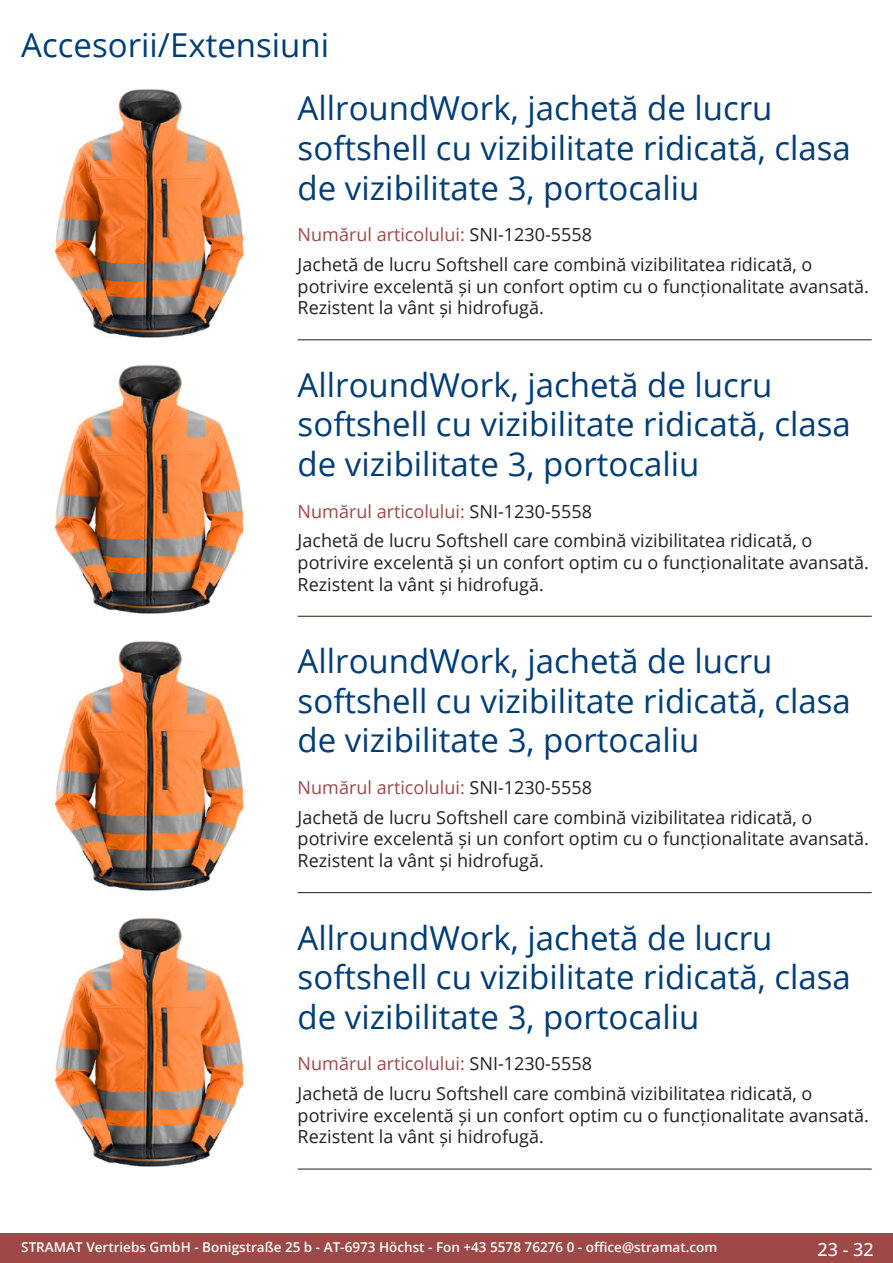
<style>
.page{position:relative;width:893px;height:1263px;background:#fff}
.page>*{position:absolute;margin:0;border:0;box-sizing:border-box;transform-origin:0 0}
.Produkttitel{font:33px/39.6px "Open Sans";color:#003d78}
.RastTitel{font:33px "Open Sans";color:#003d78}
.Beschreibung_Text{font:18px/21.6px "Open Sans";color:#231f20}
.TechDaten_Überschrif{font:18px "Open Sans";color:#9c4948}
.t1{font:500 18px "Open Sans";color:#fff}
.t2{font:600 13.5px "Open Sans";color:#fff}
.s1{color:#231f20}
</style>
<div class="page">
<div style="left:0;top:1233px;width:893px;height:30px;background:#9c4948"></div>
<hr style="left:298px;top:340px;width:574px;height:1px;background:#201d08">
<hr style="left:298px;top:616px;width:574px;height:1px;background:#201d08">
<hr style="left:298px;top:892px;width:574px;height:1px;background:#201d08">
<hr style="left:298px;top:1169px;width:574px;height:1px;background:#201d08">
<img style="left:54px;top:89px;width:190px;height:249px">
<img style="left:54px;top:365px;width:190px;height:249px">
<img style="left:55px;top:641px;width:189px;height:250px">
<img style="left:54px;top:918px;width:190px;height:249px">
<p class="RastTitel" style="left:21px;top:22px;width:309px">Accesorii/Extensiuni</p>
<p class="Produkttitel" style="left:298px;top:88px;width:555px">AllroundWork, jachetă de lucru softshell cu vizibilitate ridicată, clasa de vizibilitate 3, portocaliu</p>
<p class="TechDaten_Überschrif" style="left:298px;top:222px;width:296px">Numărul articolului: <span class="s1">SNI-1230-5558</span></p>
<p class="Beschreibung_Text" style="left:298px;top:253px;width:573px">Jachetă de lucru Softshell care combină vizibilitatea ridicată, o potrivire excelentă și un confort optim cu o funcționalitate avansată.<br>Rezistent la vânt și hidrofugă.</p>
<p class="Produkttitel" style="left:298px;top:364px;width:555px">AllroundWork, jachetă de lucru softshell cu vizibilitate ridicată, clasa de vizibilitate 3, portocaliu</p>
<p class="TechDaten_Überschrif" style="left:298px;top:499px;width:296px">Numărul articolului: <span class="s1">SNI-1230-5558</span></p>
<p class="Beschreibung_Text" style="left:298px;top:530px;width:573px">Jachetă de lucru Softshell care combină vizibilitatea ridicată, o potrivire excelentă și un confort optim cu o funcționalitate avansată.<br>Rezistent la vânt și hidrofugă.</p>
<p class="Produkttitel" style="left:298px;top:640px;width:555px">AllroundWork, jachetă de lucru softshell cu vizibilitate ridicată, clasa de vizibilitate 3, portocaliu</p>
<p class="TechDaten_Überschrif" style="left:298px;top:775px;width:296px">Numărul articolului: <span class="s1">SNI-1230-5558</span></p>
<p class="Beschreibung_Text" style="left:298px;top:806px;width:573px">Jachetă de lucru Softshell care combină vizibilitatea ridicată, o potrivire excelentă și un confort optim cu o funcționalitate avansată.<br>Rezistent la vânt și hidrofugă.</p>
<p class="Produkttitel" style="left:298px;top:917px;width:555px">AllroundWork, jachetă de lucru softshell cu vizibilitate ridicată, clasa de vizibilitate 3, portocaliu</p>
<p class="TechDaten_Überschrif" style="left:298px;top:1051px;width:296px">Numărul articolului: <span class="s1">SNI-1230-5558</span></p>
<p class="Beschreibung_Text" style="left:298px;top:1082px;width:573px">Jachetă de lucru Softshell care combină vizibilitatea ridicată, o potrivire excelentă și un confort optim cu o funcționalitate avansată.<br>Rezistent la vânt și hidrofugă.</p>
<p class="t2" style="left:21px;top:1238px;width:698px">STRAMAT Vertriebs GmbH - Bonigstraße 25 b - AT-6973 Höchst - Fon +43 5578 76276 0 - office@stramat.com</p>
<p class="t1" style="left:817px;top:1237px;width:58px">23 - 32</p>
</div>
